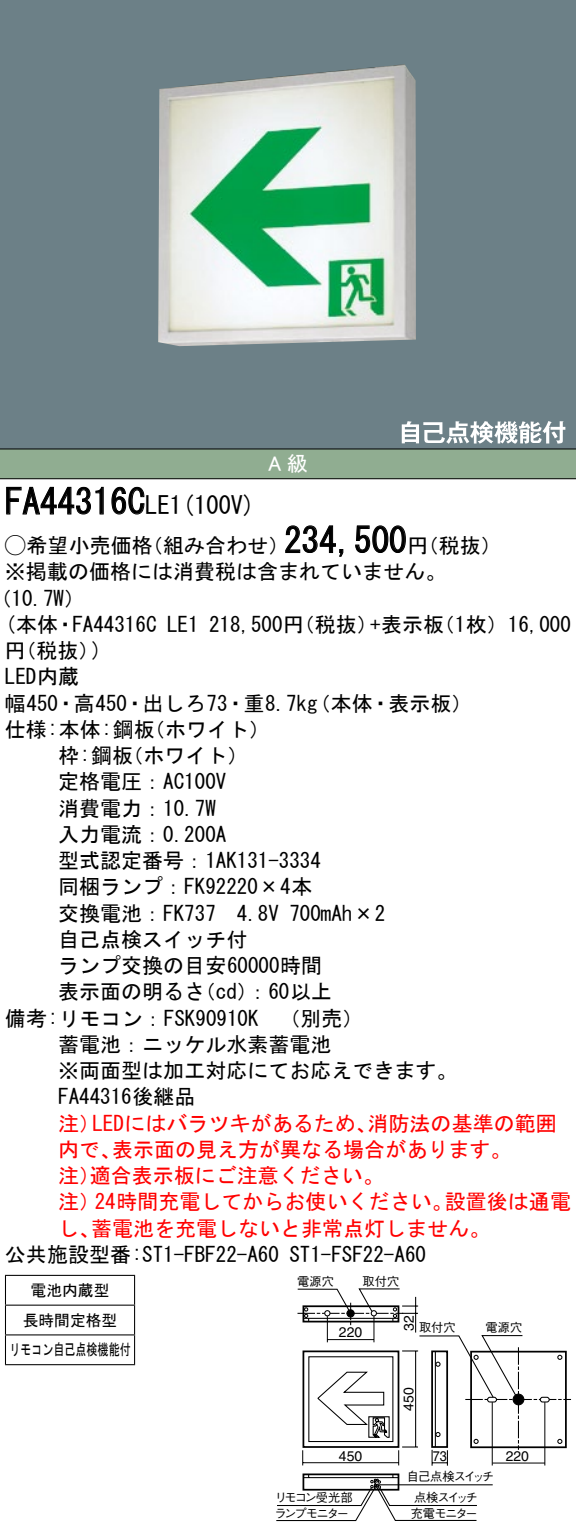
<style>
.page{position:relative;width:576px;height:1531px;background:#fff}
.page>*{position:absolute;margin:0;border:0;box-sizing:border-box;transform-origin:0 0}
.t1{font:35px "MS Gothic";color:#000}
.t2{font:24.5px "MS Gothic";color:#000}
.t3{font:21px/26.2px "MS Gothic";color:#000}
.t4{font:21px/26.2px "MS Gothic";color:#f00}
.t5{font:21px "MS P Gothic";color:#fff}
.t6{font:15.75px/29.8px "MS Gothic";color:#000;text-align:center}
.t7{font:14px "Helvetica LT Std";color:#000}
.t8{font:14px "Helvetica LT Std";color:#000;scale:.9 1}
.t9{font:12.25px "Gothic BBB Pro Medium 90 pv RKSJ H";letter-spacing:-.08em;color:#000}
.t10{font:12.25px/21.3px "Gothic BBB Pro Medium 90 pv RKSJ H";letter-spacing:-.135em;color:#000}
.t11{font:12.25px "Gothic BBB Pro Medium 90 pv RKSJ H";letter-spacing:-.115em;color:#000}
.t12{font:12.25px "Gothic BBB Pro Medium 90 pv RKSJ H";letter-spacing:-.16em;color:#000}
.s1{font-size:35px}
.s2{font-family:"Ford Classification 1"}
</style>
<div class="page">
<div style="left:0;top:0;width:575px;height:419px;background:#6c8087"></div>
<img style="left:158px;top:64px;width:258px;height:282px">
<div style="left:0;top:419px;width:575px;height:29px;background:#6c8087"></div>
<svg style="left:401px;top:421px;width:164px;height:23px"></svg>
<div style="left:0;top:449px;width:575px;height:30px;background:#90ad91"></div>
<hr style="left:0;top:448px;width:575px;height:1px;background:#000">
<hr style="left:0;top:478px;width:575px;height:1px;background:#000">
<svg style="left:6px;top:486px;width:98px;height:29px"></svg>
<svg style="left:111px;top:486px;width:34px;height:29px"></svg>
<svg style="left:285px;top:525px;width:59px;height:32px"></svg>
<svg style="left:355px;top:525px;width:51px;height:28px"></svg>
<hr style="left:5px;top:1274px;width:130px;height:2px;background:#000">
<hr style="left:5px;top:1304px;width:130px;height:1px;background:#000">
<hr style="left:5px;top:1334px;width:130px;height:1px;background:#000">
<svg style="left:5px;top:1276px;width:1px;height:88px"></svg>
<svg style="left:134px;top:1276px;width:1px;height:88px"></svg>
<hr style="left:5px;top:1364px;width:130px;height:1px;background:#000">
<svg style="left:276px;top:1288px;width:201px;height:233px"></svg>
<hr style="left:415px;top:1297px;width:1px;height:35px;background:#000">
<svg style="left:297px;top:1302px;width:273px;height:187px"></svg>
<h1 class="t1" style="left:5px;top:484px;width:124px">FA44316</h1>
<p class="t2" style="left:127px;top:493px;width:129px"><span class="s1">C</span>LE (1 100 (V</p>
<p class="t5" style="left:268px;top:453px;width:41px">A級</p>
<h1 class="t1" style="left:284px;top:523px;width:124px">234,500</h1>
<p class="t3" style="left:5px;top:532px;width:149px"><span class="s2">A</span>希望小売価格</p>
<p class="t3" style="left:5px;top:558px;width:442px">※掲載の価格には消費税は含まれていません。</p>
<p class="t3" style="left:-9px;top:585px;width:96px">（10.7 (W</p>
<p class="t3" style="left:142px;top:532px;width:148px">（組み合わせ）</p>
<p class="t3" style="left:407px;top:532px;width:96px">（円税抜(</p>
<p class="t3" style="left:5px;top:611px;width:55px">(本体</p>
<p class="t3" style="left:72px;top:611px;width:86px">FA44316C</p>
<p class="t3" style="left:55px;top:611px;width:22px">・</p>
<p class="t3" style="left:5px;top:637px;width:96px">（円税抜(<br>LED内蔵</p>
<p class="t3" style="left:92px;top:637px;width:12px">(</p>
<p class="t3" style="left:167px;top:611px;width:33px">LE1</p>
<p class="t3" style="left:370px;top:611px;width:76px">+表示板</p>
<p class="t3" style="left:209px;top:611px;width:170px">218,500 （円税抜）</p>
<p class="t3" style="left:433px;top:611px;width:139px">（枚1 (16,000</p>
<p class="t3" style="left:144px;top:690px;width:175px;text-indent:-139px">幅450・高450・出しろ73・重8.7kg（ホワイト(</p>
<p class="t3" style="left:309px;top:690px;width:164px">（本体・表示板(</p>
<p class="t3" style="left:122px;top:716px;width:128px;text-indent:-117px">仕様:本体:鋼板<br>（ホワイト(</p>
<p class="t3" style="left:58px;top:742px;width:76px">枠:鋼板</p>
<p class="t3" style="left:58px;top:768px;width:170px">定格電圧：AC100V</p>
<p class="t3" style="left:58px;top:795px;width:159px">消費電力：10.7W</p>
<p class="t3" style="left:58px;top:821px;width:170px">入力電流：0.200A</p>
<p class="t3" style="left:58px;top:847px;width:264px">型式認定番号：1AK131-3334</p>
<p class="t3" style="left:58px;top:873px;width:255px">同梱ランプ：FK92220× 本4</p>
<p class="t3" style="left:289px;top:900px;width:97px">700mAh×2</p>
<p class="t3" style="left:58px;top:900px;width:222px">交換電池：FK737　4.8V</p>
<p class="t3" style="left:58px;top:926px;width:191px">自己点検スイッチ付</p>
<p class="t3" style="left:58px;top:952px;width:265px">ランプ交換の目安60000時間</p>
<p class="t3" style="left:247px;top:978px;width:86px">：60以上</p>
<p class="t3" style="left:58px;top:978px;width:149px">表示面の明るさ</p>
<p class="t3" style="left:195px;top:978px;width:64px">（cd）</p>
<p class="t3" style="left:58px;top:1005px;width:401px;text-indent:-53px">備考:リモコン：FSK90910K<br>蓄電池：ニッケル水素蓄電池<br>※両面型は加工対応にてお応えできます。<br>FA44316後継品</p>
<p class="t4" style="left:367px;top:1110px;width:190px">消防法の基準の範囲</p>
<p class="t3" style="left:269px;top:1005px;width:96px">　（別売(</p>
<p class="t4" style="left:92px;top:1110px;width:286px">LEDにはバラツキがあるため、</p>
<p class="t4" style="left:58px;top:1110px;width:43px">注）</p>
<p class="t4" style="left:112px;top:1136px;width:401px">表示面の見え方が異なる場合があります。</p>
<p class="t4" style="left:90px;top:1136px;width:296px;text-indent:-32px">内で、<br>適合表示板にご注意ください。</p>
<p class="t4" style="left:58px;top:1162px;width:43px">注）</p>
<p class="t4" style="left:444px;top:1188px;width:128px">設置後は通電</p>
<p class="t4" style="left:95px;top:1188px;width:359px">24時間充電してからお使いください。</p>
<p class="t4" style="left:91px;top:1188px;width:401px;text-indent:-33px">注）<br>蓄電池を充電しないと非常点灯しません。</p>
<p class="t4" style="left:58px;top:1215px;width:43px">し、</p>
<p class="t3" style="left:5px;top:1241px;width:275px">公共施設型番:ST1-FBF22-A60</p>
<p class="t6" style="left:9px;top:1275px;width:123px">電池内蔵型<br>長時間定格型<br>リモコン自己点検機能付</p>
<p class="t3" style="left:289px;top:1241px;width:138px">ST1-FSF22-A60</p>
<p class="t9" style="left:297px;top:1271px;width:38px">電源穴</p>
<p class="t9" style="left:362px;top:1271px;width:38px">取付穴</p>
<p class="t7" style="left:339px;top:1324px;width:25px">220</p>
<p class="t7" style="left:400px;top:1330px;width:17px;rotate:-90deg">32</p>
<p class="t9" style="left:419px;top:1318px;width:38px">取付穴</p>
<p class="t7" style="left:400px;top:1410px;width:25px;rotate:-90deg">450</p>
<p class="t7" style="left:339px;top:1447px;width:25px">450</p>
<p class="t8" style="left:432px;top:1447px;width:17px">73</p>
<p class="t9" style="left:485px;top:1318px;width:38px">電源穴</p>
<p class="t7" style="left:505px;top:1447px;width:25px">220</p>
<p class="t11" style="left:275px;top:1487px;width:79px">リモコン受光部</p>
<p class="t12" style="left:274px;top:1503px;width:76px">ランプモニター</p>
<p class="t10" style="left:414px;top:1464px;width:81px;text-indent:-7px">自己点検スイッチ点検スイッチ</p>
<p class="t9" style="left:410px;top:1503px;width:68px">充電モニター</p>
</div>
